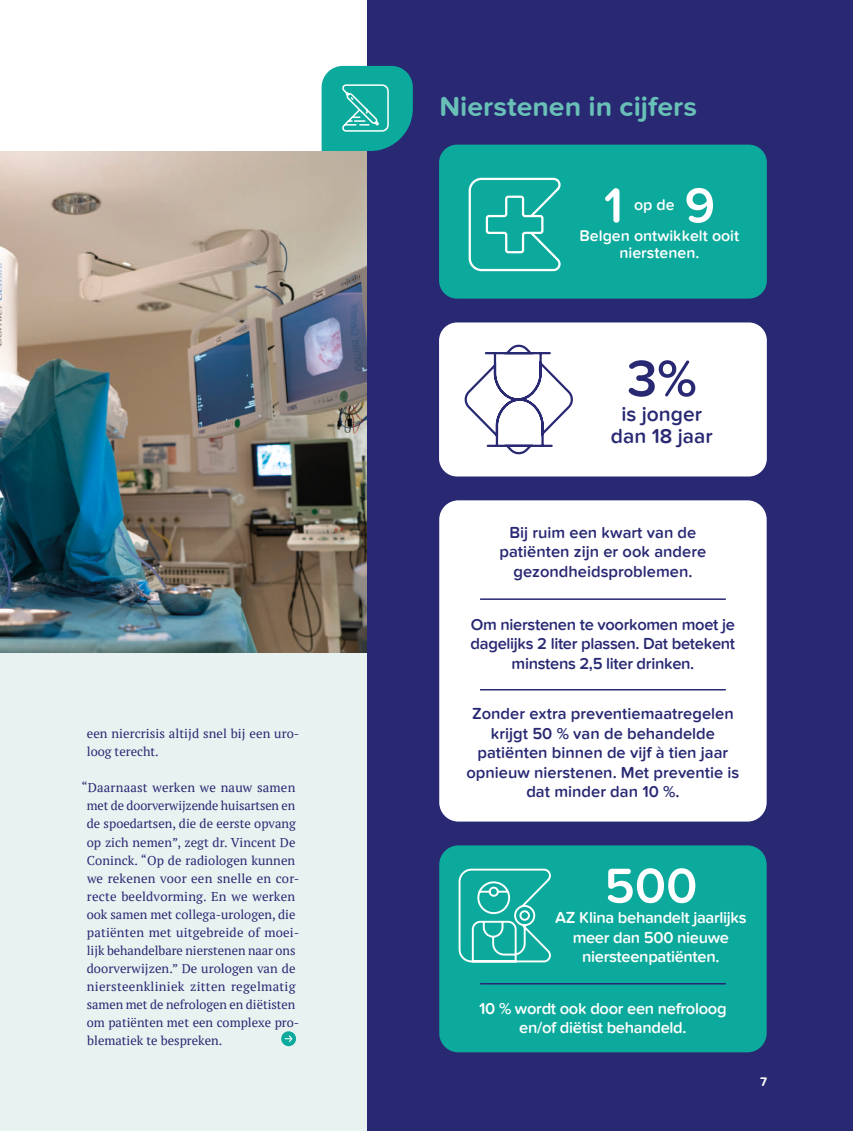
<style>
.page{position:relative;width:853px;height:1131px;background:#fff}
.page>*{position:absolute;margin:0;border:0;box-sizing:border-box;transform-origin:0 0}
.t1{font:600 52.95px "Proxima Nova Soft";color:#282873}
.t2{font:600 50.7px "Proxima Nova Soft";color:#fff}
.t3{font:700 28.5px "Proxima Nova Soft";color:#68c0b6}
.t4{font:600 21px/22.5px "Proxima Nova Soft";color:#282873;text-align:center}
.t5{font:600 16.5px/19.5px "Proxima Nova Soft";color:#282873;text-align:center}
.t6{font:600 16.5px/19.5px "Proxima Nova Soft";letter-spacing:-.02em;color:#fff;text-align:center}
.t7{font:600 16.5px/19.5px "Proxima Nova Soft";letter-spacing:-.02em;color:#282873;text-align:center}
.t8{font:600 15.9px/17.1px "Proxima Nova Soft";color:#fff;text-align:center}
.t9{font:12.75px/18px "PT Serif";letter-spacing:.005em;color:#282873}
.t10{font:700 12.75px "Proxima Nova Soft";color:#fff}
</style>
<div class="page">
<img style="left:0;top:151px;width:368px;height:502px">
<div style="left:0;top:653px;width:369px;height:477px;background:#e8f3f1"></div>
<div style="left:368px;top:0;width:485px;height:1130px;background:#282873"></div>
<svg style="left:322px;top:66px;width:91px;height:85px;background:#1fa7a0"></svg>
<div style="left:439px;top:500px;width:328px;height:321px;background:#fff;border-radius:19px"></div>
<hr style="left:480px;top:689px;width:246px;height:1px;background:#282873">
<hr style="left:480px;top:598px;width:246px;height:2px;background:#282873">
<div style="left:439px;top:145px;width:328px;height:153px;background:#0caa9c;border-radius:18px"></div>
<svg style="left:468px;top:177px;width:93px;height:95px"></svg>
<div style="left:439px;top:322px;width:328px;height:154px;background:#fff;border-radius:18px"></div>
<svg style="left:464px;top:344px;width:109px;height:111px"></svg>
<div style="left:439px;top:845px;width:328px;height:207px;background:#0caa9c;border-radius:19px"></div>
<hr style="left:480px;top:982px;width:246px;height:2px;background:#282873">
<svg style="left:458px;top:868px;width:93px;height:95px"></svg>
<div style="left:281px;top:1031px;width:15px;height:15px;background:#0caa9c;border-radius:50%"></div>
<svg style="left:285px;top:1035px;width:8px;height:8px"></svg>
<p class="t9" style="left:87px;top:724px;width:214px">een niercrisis altijd snel bij een uro&shy;loog terecht.</p>
<p class="t9" style="left:87px;top:778px;width:214px;text-indent:-5px">“Daarnaast werken we nauw samen met de doorverwijzende huisartsen en de spoedartsen, die de eerste opvang op zich nemen”, zegt dr. Vincent De Coninck. “Op de radiologen kunnen we rekenen voor een snelle en cor&shy;recte beeldvorming. En we werken ook samen met collega-urologen, die patiënten met uitgebreide of moei&shy;lijk behandelbare nierstenen naar ons doorverwijzen.” De urologen van de niersteenkliniek zitten regelmatig samen met de nefrologen en diëtisten om patiënten met een complexe pro&shy;blematiek te bespreken.</p>
<h3 class="t3" style="left:439px;top:91px;width:259px">Nierstenen in cijfers</h3>
<h2 class="t2" style="left:604px;top:176px;width:113px">1 9</h2>
<p class="t8" style="left:634px;top:196px;width:42px">op de</p>
<p class="t8" style="left:580px;top:227px;width:161px">Belgen ontwikkelt ooit nierstenen.</p>
<h1 class="t1" style="left:627px;top:348px;width:71px">3%</h1>
<h3 class="t4" style="left:611px;top:403px;width:103px">is jonger dan 18 jaar</h3>
<p class="t5" style="left:500px;top:522px;width:208px">Bij ruim een kwart van de patiënten zijn er ook andere gezondheidsproblemen.</p>
<p class="t7" style="left:471px;top:614px;width:266px">Om nierstenen te voorkomen moet je dagelijks 2 liter plassen. Dat betekent minstens 2,5 liter drinken.</p>
<p class="t5" style="left:466px;top:704px;width:274px">Zonder extra preventiemaatregelen krijgt 50 % van de behandelde patiënten binnen de vijf à tien jaar opnieuw nierstenen. Met preventie is dat minder dan 10 %.</p>
<h2 class="t2" style="left:604px;top:856px;width:95px">500</h2>
<p class="t6" style="left:555px;top:908px;width:193px">AZ Klina behandelt jaarlijks meer dan 500 nieuwe niersteenpatiënten.</p>
<p class="t6" style="left:479px;top:998px;width:249px">10 % wordt ook door een nefroloog en/of diëtist behandeld.</p>
<p class="t10" style="left:760px;top:1074px;width:8px">7</p>
</div>
